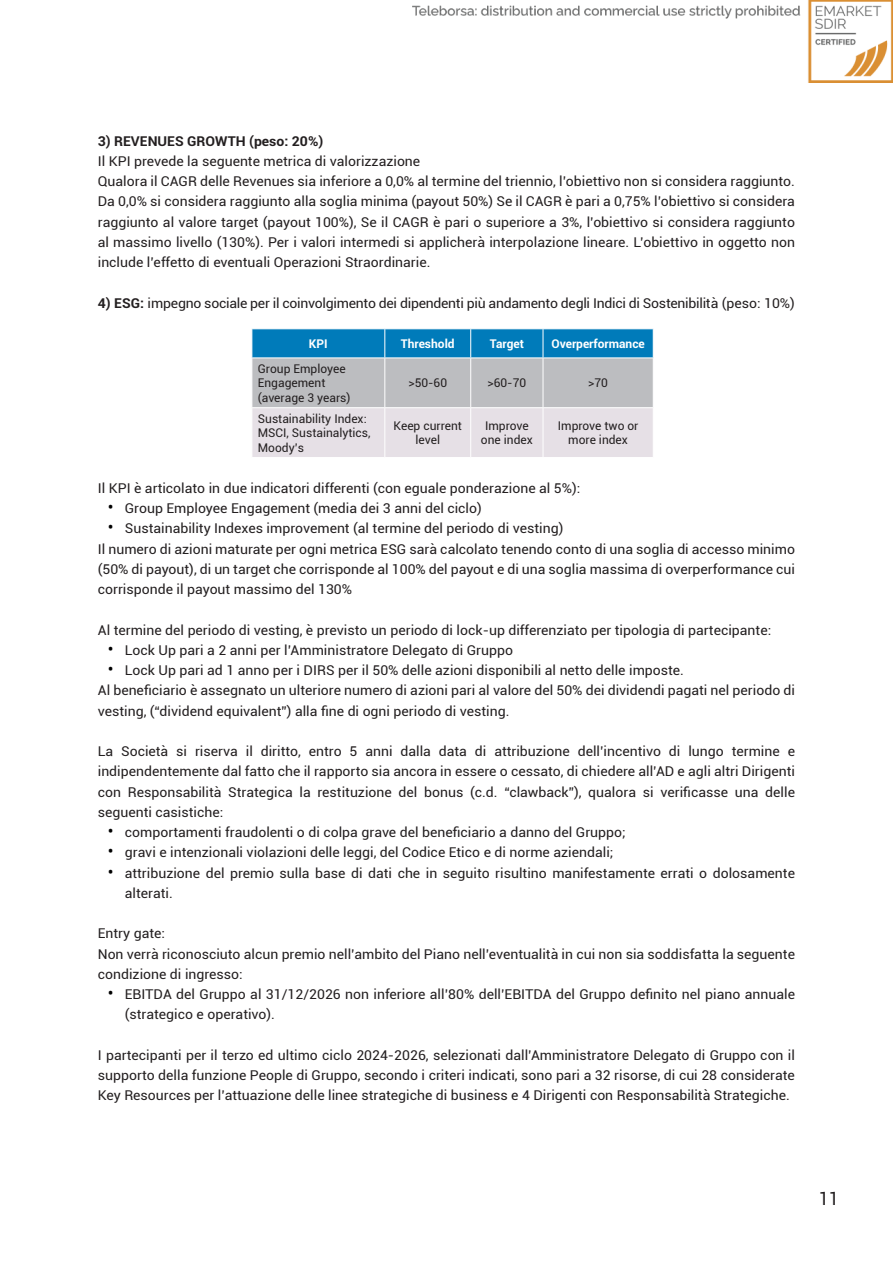
<style>
.page{position:relative;width:893px;height:1263px;background:#fff}
.page>*{position:absolute;margin:0;border:0;box-sizing:border-box;transform-origin:0 0}
.t1{font:18px "Roboto";color:#231f20}
.t2{font:13.5px/20.2px "Roboto";color:#231f20;scale:1.04 1}
.t3{font:13.5px "Roboto";letter-spacing:-.02em;color:#231f20;scale:1.04 1}
.t4{font:700 13.5px "Roboto";color:#231f20;scale:1.04 1}
.t5{font:12px/14.4px "Roboto";color:#231f20;text-align:center}
.t6{font:700 12px "Roboto";color:#fff}
.s1{font-weight:700}
.s2{font-size:16.5px;color:#000}
</style>
<div class="page">
<svg style="left:251px;top:329px;width:403px;height:128px;background:#a3bcce"></svg>
<hr style="left:251px;top:358px;width:134px;height:1px;background:#fff">
<hr style="left:251px;top:358px;width:1px;height:49px;background:#fff">
<hr style="left:385px;top:358px;width:86px;height:1px;background:#fff">
<hr style="left:384px;top:358px;width:1px;height:49px;background:#fff">
<hr style="left:471px;top:358px;width:72px;height:1px;background:#fff">
<hr style="left:470px;top:358px;width:1px;height:49px;background:#fff">
<hr style="left:543px;top:358px;width:111px;height:1px;background:#fff">
<hr style="left:543px;top:358px;width:1px;height:49px;background:#fff">
<hr style="left:653px;top:358px;width:1px;height:49px;background:#fff">
<hr style="left:251px;top:407px;width:134px;height:1px;background:#fff">
<hr style="left:251px;top:408px;width:1px;height:49px;background:#fff">
<hr style="left:385px;top:407px;width:86px;height:1px;background:#fff">
<hr style="left:384px;top:408px;width:1px;height:49px;background:#fff">
<hr style="left:471px;top:407px;width:72px;height:1px;background:#fff">
<hr style="left:470px;top:408px;width:1px;height:49px;background:#fff">
<hr style="left:543px;top:407px;width:111px;height:1px;background:#fff">
<hr style="left:543px;top:408px;width:1px;height:49px;background:#fff">
<hr style="left:653px;top:408px;width:1px;height:49px;background:#fff">
<img style="left:413px;top:0;width:480px;height:82px">
<p class="t4" style="left:98px;top:131px;width:218px">3) REVENUES GROWTH (peso: 20%)</p>
<p class="t2" style="left:98px;top:150px;width:672px">Il KPI prevede la seguente metrica di valorizzazione<br>Qualora il CAGR delle Revenues sia inferiore a 0,0% al termine del triennio, l’obiettivo non si considera raggiunto.<br>Da 0,0% si considera raggiunto alla soglia minima (payout 50%) Se il CAGR è pari a 0,75% l’obiettivo si considera raggiunto al valore target (payout 100%), Se il CAGR è pari o superiore a 3%, l’obiettivo si considera raggiunto al massimo livello (130%). Per i valori intermedi si applicherà interpolazione lineare. L’obiettivo in oggetto non include l’effetto di eventuali Operazioni Straordinarie.</p>
<p class="t3" style="left:98px;top:293px;width:672px"><span class="s1">4) ESG:</span> impegno sociale per il coinvolgimento dei dipendenti più andamento degli Indici di Sostenibilità (peso: 10%)</p>
<p class="t6" style="left:309px;top:335px;width:20px">KPI</p>
<p class="t6" style="left:401px;top:335px;width:55px">Threshold</p>
<p class="t6" style="left:490px;top:335px;width:36px">Target</p>
<p class="t6" style="left:551px;top:335px;width:95px">Overperformance</p>
<p class="t5" style="left:258px;top:361px;width:94px;text-align:left">Group Employee<br>Engagement (average 3 years)</p>
<p class="t5" style="left:408px;top:375px;width:40px">&gt;50-60</p>
<p class="t5" style="left:487px;top:375px;width:40px">&gt;60-70</p>
<p class="t5" style="left:588px;top:375px;width:21px">&gt;70</p>
<p class="t5" style="left:258px;top:411px;width:114px;text-align:left">Sustainability Index:<br>MSCI, Sustainalytics,<br>Moody’s</p>
<p class="t5" style="left:394px;top:418px;width:70px">Keep current level</p>
<p class="t5" style="left:481px;top:418px;width:53px">Improve one index</p>
<p class="t5" style="left:558px;top:418px;width:82px">Improve two or more index</p>
<p class="t2" style="left:98px;top:477px;width:465px">Il KPI è articolato in due indicatori differenti (con eguale ponderazione al 5%):</p>
<p class="t2" style="left:108px;top:498px;width:361px"><span class="s2">•</span> Group Employee Engagement (media dei 3 anni del ciclo)</p>
<p class="t2" style="left:98px;top:518px;width:672px;text-indent:10px"><span class="s2">•</span> Sustainability Indexes improvement (al termine del periodo di vesting)<br>Il numero di azioni maturate per ogni metrica ESG sarà calcolato tenendo conto di una soglia di accesso minimo (50% di payout), di un target che corrisponde al 100% del payout e di una soglia massima di overperformance cui corrisponde il payout massimo del 130%</p>
<p class="t2" style="left:98px;top:619px;width:649px">Al termine del periodo di vesting, è previsto un periodo di lock-up differenziato per tipologia di partecipante:</p>
<p class="t2" style="left:108px;top:639px;width:391px"><span class="s2">•</span> Lock Up pari a 2 anni per l’Amministratore Delegato di Gruppo</p>
<p class="t2" style="left:98px;top:660px;width:672px;text-indent:10px"><span class="s2">•</span> Lock Up pari ad 1 anno per i DIRS per il 50% delle azioni disponibili al netto delle imposte.<br>Al beneficiario è assegnato un ulteriore numero di azioni pari al valore del 50% dei dividendi pagati nel periodo di vesting, (“dividend equivalent”) alla fine di ogni periodo di vesting.</p>
<p class="t2" style="left:98px;top:741px;width:672px;text-align:justify">La Società si riserva il diritto, entro 5 anni dalla data di attribuzione dell’incentivo di lungo termine e indipendentemente dal fatto che il rapporto sia ancora in essere o cessato, di chiedere all’AD e agli altri Dirigenti con Responsabilità Strategica la restituzione del bonus (c.d. “clawback”), qualora si verificasse una delle seguenti casistiche:</p>
<p class="t2" style="left:108px;top:822px;width:499px"><span class="s2">•</span> comportamenti fraudolenti o di colpa grave del beneficiario a danno del Gruppo;</p>
<p class="t2" style="left:108px;top:842px;width:488px"><span class="s2">•</span> gravi e intenzionali violazioni delle leggi, del Codice Etico e di norme aziendali;</p>
<p class="t2" style="left:125px;top:862px;width:646px;text-indent:-17px"><span class="s2">•</span> attribuzione del premio sulla base di dati che in seguito risultino manifestamente errati o dolosamente alterati.</p>
<p class="t2" style="left:98px;top:923px;width:672px">Entry gate:<br>Non verrà riconosciuto alcun premio nell’ambito del Piano nell’eventualità in cui non sia soddisfatta la seguente condizione di ingresso:</p>
<p class="t2" style="left:125px;top:984px;width:646px;text-indent:-17px"><span class="s2">•</span> EBITDA del Gruppo al 31/12/2026 non inferiore all’80% dell’EBITDA del Gruppo definito nel piano annuale (strategico e operativo).</p>
<p class="t2" style="left:98px;top:1044px;width:672px;text-align:justify">I partecipanti per il terzo ed ultimo ciclo 2024-2026, selezionati dall’Amministratore Delegato di Gruppo con il supporto della funzione People di Gruppo, secondo i criteri indicati, sono pari a 32 risorse, di cui 28 considerate Key Resources per l’attuazione delle linee strategiche di business e 4 Dirigenti con Responsabilità Strategiche.</p>
<h1 class="t1" style="left:819px;top:1186px;width:22px">11</h1>
</div>
